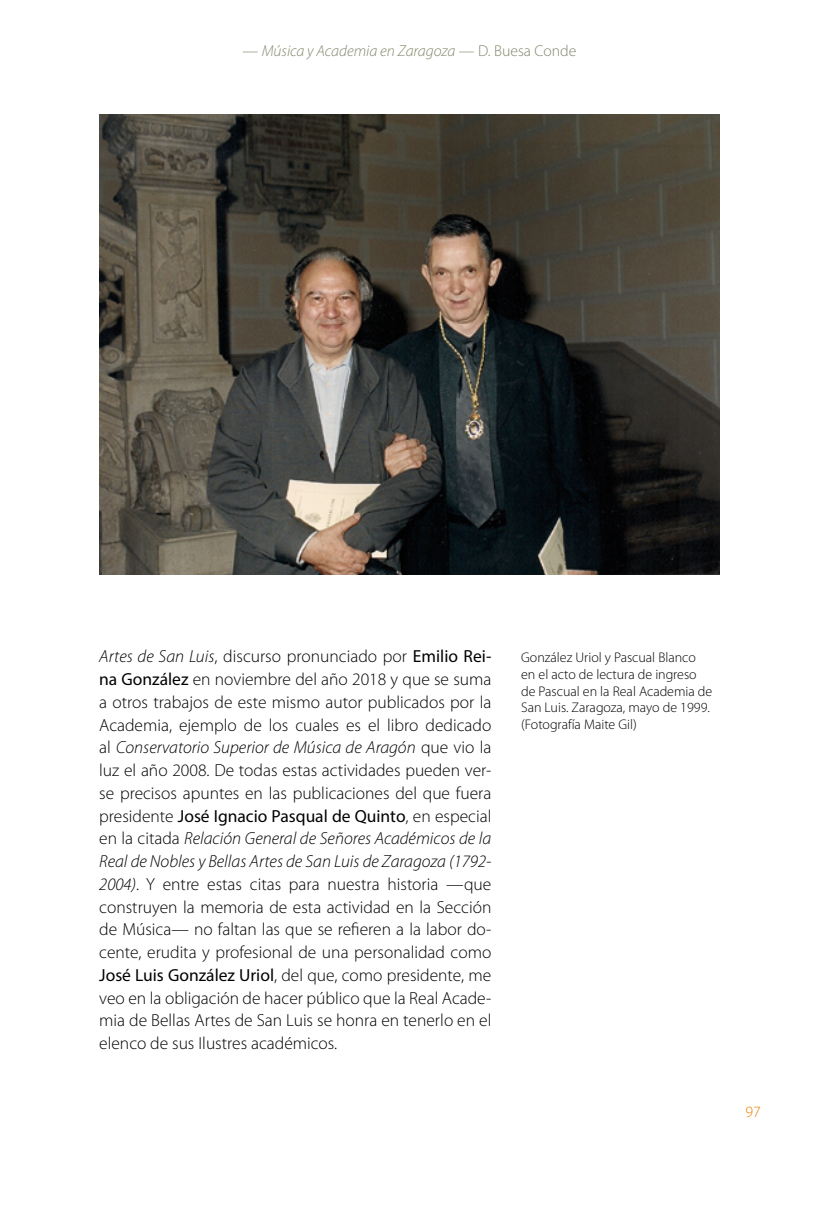
<style>
.page{position:relative;width:819px;height:1216px;background:#fff}
.page>*{position:absolute;margin:0;border:0;box-sizing:border-box;transform-origin:0 0}
.TEXTO{font:300 17.5px/22.8px "Myriad Pro";color:#000;text-align:justify}
.t1{font:italic 300 15.75px "Myriad Pro";color:#84866b}
.t2{font:300 15.75px "Myriad Pro";color:#ee7f00}
.NOTAS{font:300 14px/16.8px "Myriad Pro";color:#000}
.s1{font-style:normal}
.s2{font-style:italic}
.s3{font-weight:400}
</style>
<div class="page">
<img style="left:99px;top:114px;width:620px;height:460px">
<p class="t1" style="left:242px;top:42px;width:335px"><span class="s1">—</span> Música y Academia en Zaragoza <span class="s1">— D. Buesa Conde</span></p>
<p class="TEXTO" style="left:99px;top:645px;width:393px"><span class="s2">Artes de San Luis</span>, discurso pronunciado por <span class="s3">Emilio Rei&shy;na González</span> en noviembre del año 2018 y que se suma a otros trabajos de este mismo autor publicados por la Academia, ejemplo de los cuales es el libro dedicado al <span class="s2">Conservatorio Superior de Música de Aragón</span> que vio la luz el año 2008. De todas estas actividades pueden ver&shy;se precisos apuntes en las publicaciones del que fuera presidente <span class="s3">José Ignacio Pasqual de Quinto</span>, en especial en la citada <span class="s2">Relación General de Señores Académicos de la Real de Nobles y Bellas Artes de San Luis de Zaragoza (1792- 2004)</span>. Y entre estas citas para nuestra historia —que construyen la memoria de esta actividad en la Sección de Música— no faltan las que se refieren a la labor do&shy;cente, erudita y profesional de una personalidad como <span class="s3">José Luis González Uriol</span>, del que, como presidente, me veo en la obligación de hacer público que la Real Acade&shy;mia de Bellas Artes de San Luis se honra en tenerlo en el elenco de sus Ilustres académicos.</p>
<p class="NOTAS" style="left:521px;top:649px;width:193px">González Uriol y Pascual Blanco en el acto de lectura de ingreso de Pascual en la Real Academia de<br>San Luis. Zaragoza, mayo de 1999. (Fotografía Maite Gil)</p>
<p class="t2" style="left:745px;top:1102px;width:17px">97</p>
</div>
